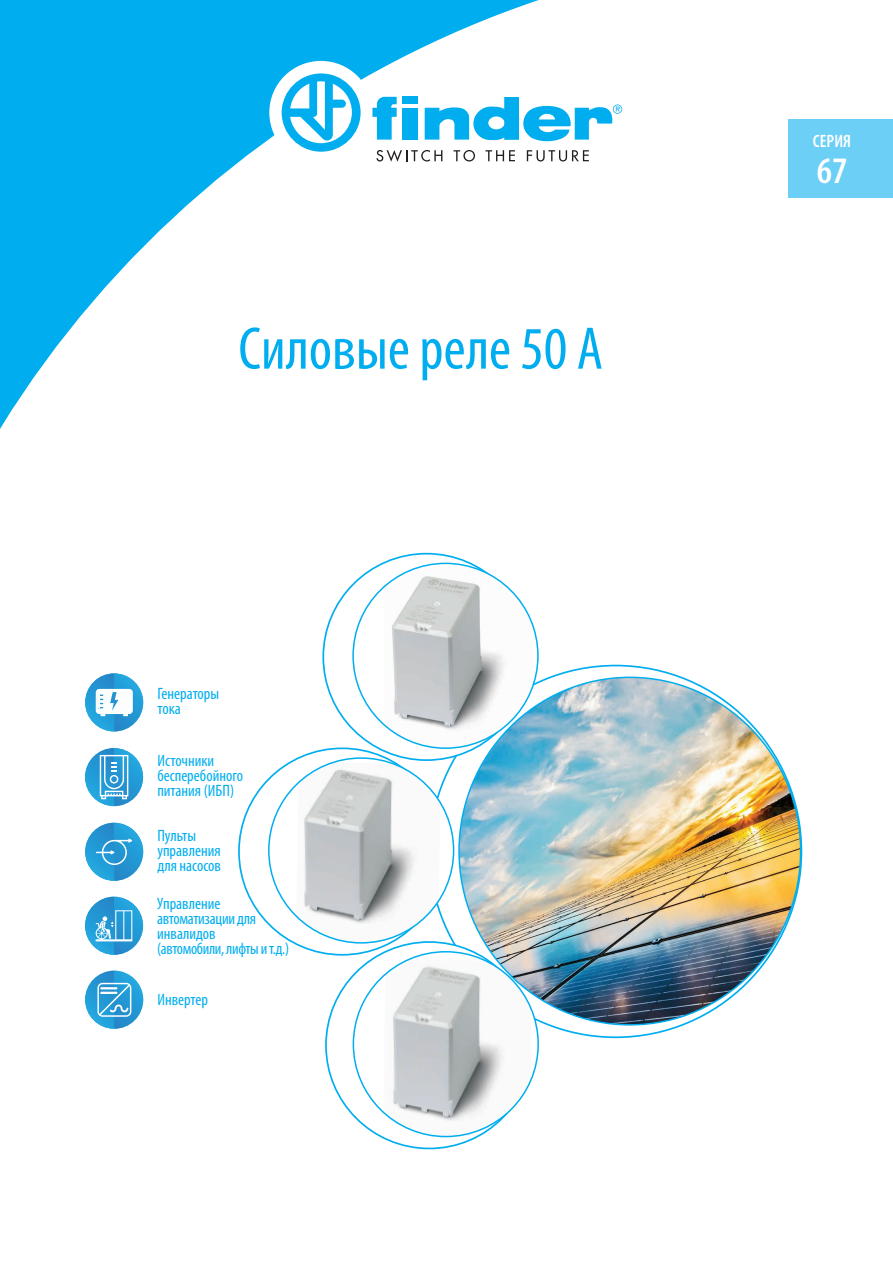
<style>
.page{position:relative;width:893px;height:1263px;background:#fff}
.page>*{position:absolute;margin:0;border:0;box-sizing:border-box;transform-origin:0 0}
.t1{font:condensed 60.6px "Myriad Pro";color:#00aeef}
.t2{font:600 condensed 37.5px "Myriad Pro";color:#fff}
.t3{font:600 condensed 18px "Myriad Pro";color:#fff}
.t4{font:condensed 16.5px/15px "Myriad Pro";color:#00aeef}
.t5{font:condensed 16.5px/15px "Myriad Pro";letter-spacing:-.02em;color:#00aeef}
</style>
<div class="page">
<div style="left:788px;top:119px;width:105px;height:79px;background:#6bcff6"></div>
<svg style="left:0;top:0;width:551px;height:429px"></svg>
<div style="left:269px;top:61px;width:104px;height:103px;background:#fff;border-radius:50%"></div>
<svg style="left:282px;top:73px;width:79px;height:79px"></svg>
<svg style="left:425px;top:97px;width:197px;height:44px"></svg>
<svg style="left:372px;top:97px;width:25px;height:43px"></svg>
<div style="left:403px;top:108px;width:15px;height:32px;background:#00aeef"></div>
<div style="left:403px;top:97px;width:15px;height:7px;background:#00aeef"></div>
<svg style="left:376px;top:150px;width:66px;height:12px"></svg>
<svg style="left:454px;top:150px;width:21px;height:12px"></svg>
<svg style="left:485px;top:150px;width:30px;height:11px"></svg>
<svg style="left:527px;top:150px;width:62px;height:12px"></svg>
<img style="left:384px;top:568px;width:150px;height:180px">
<img style="left:296px;top:763px;width:144px;height:180px">
<img style="left:383px;top:960px;width:148px;height:176px">
<img style="left:459px;top:677px;width:342px;height:348px">
<img style="left:85px;top:823px;width:58px;height:58px">
<svg style="left:96px;top:838px;width:36px;height:27px"></svg>
<img style="left:85px;top:673px;width:58px;height:58px">
<svg style="left:96px;top:689px;width:37px;height:27px"></svg>
<img style="left:85px;top:748px;width:58px;height:58px">
<svg style="left:100px;top:755px;width:28px;height:44px"></svg>
<img style="left:85px;top:897px;width:58px;height:58px">
<svg style="left:96px;top:910px;width:36px;height:31px"></svg>
<img style="left:85px;top:971px;width:58px;height:58px">
<svg style="left:97px;top:983px;width:34px;height:34px"></svg>
<h1 class="t1" style="left:238px;top:312px;width:366px">Силовые реле 50 А</h1>
<p class="t4" style="left:157px;top:686px;width:63px">Генераторы тока</p>
<p class="t4" style="left:157px;top:753px;width:87px">Источники бесперебойного питания (ИБП)</p>
<p class="t4" style="left:157px;top:828px;width:65px">Пульты управления для насосов</p>
<p class="t5" style="left:157px;top:896px;width:133px">Управление автоматизации для инвалидов<br>(автомобили, лифты и т.д.)</p>
<p class="t4" style="left:157px;top:991px;width:52px">Инвертер</p>
<p class="t3" style="left:813px;top:131px;width:40px">CЕPИЯ</p>
<h2 class="t2" style="left:817px;top:150px;width:32px">67</h2>
</div>
